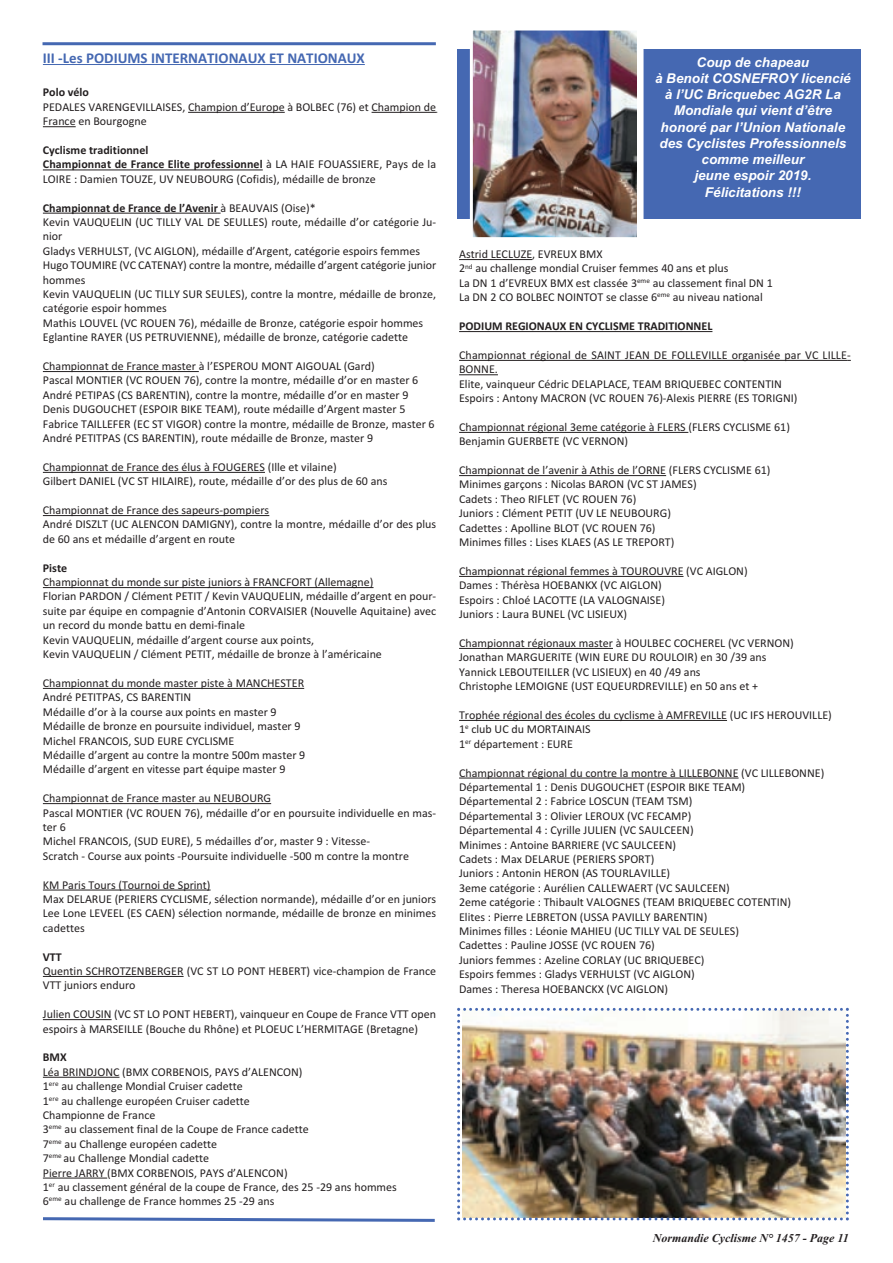
<style>
.page{position:relative;width:893px;height:1263px;background:#fff}
.page>*{position:absolute;margin:0;border:0;box-sizing:border-box;transform-origin:0 0}
.t1{font:700 15px "Calibri";color:#4568b2}
.t2{font:italic 700 13.5px/16.2px "Arial";color:#fff;text-align:center}
.t3{font:12px/14.4px "Calibri";color:#231f20}
.t4{font:700 12px "Calibri";color:#231f20}
.t5{font:italic 700 12px "Times New Roman";color:#231f20}
.s1{font-weight:700}
</style>
<div class="page">
<div style="left:457px;top:49px;width:404px;height:169px;background:#4568b2"></div>
<img style="left:474px;top:32px;width:163px;height:204px">
<div style="left:470px;top:28px;width:173px;height:212px;border:3px solid #fff"></div>
<hr style="left:43px;top:64px;width:322px;height:1px;background:#4568b2">
<hr style="left:188px;top:112px;width:97px;height:1px;background:#231f20">
<hr style="left:372px;top:112px;width:64px;height:1px;background:#231f20">
<hr style="left:43px;top:126px;width:33px;height:1px;background:#231f20">
<hr style="left:43px;top:170px;width:220px;height:1px;background:#231f20">
<hr style="left:43px;top:213px;width:175px;height:1px;background:#231f20">
<hr style="left:43px;top:371px;width:156px;height:1px;background:#231f20">
<hr style="left:43px;top:472px;width:222px;height:1px;background:#231f20">
<hr style="left:43px;top:515px;width:226px;height:1px;background:#231f20">
<hr style="left:43px;top:587px;width:331px;height:1px;background:#231f20">
<hr style="left:43px;top:688px;width:261px;height:1px;background:#231f20">
<hr style="left:43px;top:803px;width:228px;height:1px;background:#231f20">
<hr style="left:43px;top:890px;width:168px;height:1px;background:#231f20">
<hr style="left:43px;top:976px;width:141px;height:1px;background:#231f20">
<hr style="left:43px;top:1019px;width:69px;height:1px;background:#231f20">
<hr style="left:43px;top:1077px;width:76px;height:1px;background:#231f20">
<hr style="left:43px;top:1178px;width:64px;height:1px;background:#231f20">
<svg style="left:43px;top:1217px;width:392px;height:5px"></svg>
<hr style="left:459px;top:259px;width:73px;height:1px;background:#231f20">
<hr style="left:459px;top:331px;width:253px;height:1px;background:#231f20">
<hr style="left:459px;top:360px;width:388px;height:1px;background:#231f20">
<hr style="left:459px;top:374px;width:39px;height:1px;background:#231f20">
<hr style="left:459px;top:432px;width:229px;height:1px;background:#231f20">
<hr style="left:459px;top:475px;width:207px;height:1px;background:#231f20">
<hr style="left:459px;top:576px;width:224px;height:1px;background:#231f20">
<hr style="left:459px;top:648px;width:154px;height:1px;background:#231f20">
<hr style="left:459px;top:720px;width:268px;height:1px;background:#231f20">
<hr style="left:459px;top:778px;width:280px;height:1px;background:#231f20">
<img style="left:457px;top:1008px;width:392px;height:212px">
<hr style="left:43px;top:42px;width:393px;height:3px;background:#4568b2">
<p class="t1" style="left:43px;top:53px;width:323px">III -Les PODIUMS INTERNATIONAUX ET NATIONAUX</p>
<p class="t4" style="left:43px;top:88px;width:48px">Polo vélo</p>
<p class="t3" style="left:43px;top:101px;width:395px">PEDALES VARENGEVILLAISES, Champion d’Europe à BOLBEC (76) et Champion de<br>France en Bourgogne</p>
<p class="t3" style="left:43px;top:144px;width:395px"><span class="s1">Cyclisme traditionnel<br>Championnat de France Elite professionnel</span> à LA HAIE FOUASSIERE, Pays de la<br>LOIRE : Damien TOUZE, UV NEUBOURG (Cofidis), médaille de bronze</p>
<p class="t3" style="left:43px;top:201px;width:395px"><span class="s1">Championnat de France de l’Avenir</span> à BEAUVAIS (Oise)*<br>Kevin VAUQUELIN (UC TILLY VAL DE SEULLES) route, médaille d’or catégorie Ju&shy;nior<br>Gladys VERHULST, (VC AIGLON), médaille d’Argent, catégorie espoirs femmes Hugo TOUMIRE (VC CATENAY) contre la montre, médaille d’argent catégorie junior hommes<br>Kevin VAUQUELIN (UC TILLY SUR SEULES), contre la montre, médaille de bronze, catégorie espoir hommes<br>Mathis LOUVEL (VC ROUEN 76), médaille de Bronze, catégorie espoir hommes Eglantine RAYER (US PETRUVIENNE), médaille de bronze, catégorie cadette</p>
<p class="t3" style="left:43px;top:360px;width:393px">Championnat de France master à l’ESPEROU MONT AIGOUAL (Gard)<br>Pascal MONTIER (VC ROUEN 76), contre la montre, médaille d’or en master 6<br>André PETIPAS (CS BARENTIN), contre la montre, médaille d’or en master 9<br>Denis DUGOUCHET (ESPOIR BIKE TEAM), route médaille d’Argent master 5<br>Fabrice TAILLEFER (EC ST VIGOR) contre la montre, médaille de Bronze, master 6<br>André PETITPAS (CS BARENTIN), route médaille de Bronze, master 9</p>
<p class="t3" style="left:43px;top:461px;width:346px">Championnat de France des élus à FOUGERES (Ille et vilaine)<br>Gilbert DANIEL (VC ST HILAIRE), route, médaille d’or des plus de 60 ans</p>
<p class="t3" style="left:43px;top:504px;width:395px">Championnat de France des sapeurs-pompiers<br>André DISZLT (UC ALENCON DAMIGNY), contre la montre, médaille d’or des plus de 60 ans et médaille d’argent en route</p>
<p class="t4" style="left:43px;top:563px;width:26px">Piste</p>
<p class="t3" style="left:43px;top:576px;width:395px">Championnat du monde sur piste juniors à FRANCFORT (Allemagne)<br>Florian PARDON / Clément PETIT / Kevin VAUQUELIN, médaille d’argent en pour&shy;suite par équipe en compagnie d’Antonin CORVAISIER (Nouvelle Aquitaine) avec un record du monde battu en demi-finale<br>Kevin VAUQUELIN, médaille d’argent course aux points,<br>Kevin VAUQUELIN / Clément PETIT, médaille de bronze à l’américaine</p>
<p class="t3" style="left:43px;top:677px;width:264px">Championnat du monde master piste à MANCHESTER André PETITPAS, CS BARENTIN<br>Médaille d’or à la course aux points en master 9<br>Médaille de bronze en poursuite individuel, master 9<br>Michel FRANCOIS, SUD EURE CYCLISME<br>Médaille d’argent au contre la montre 500m master 9<br>Médaille d’argent en vitesse part équipe master 9</p>
<p class="t3" style="left:43px;top:792px;width:395px">Championnat de France master au NEUBOURG<br>Pascal MONTIER (VC ROUEN 76), médaille d’or en poursuite individuelle en mas&shy;ter 6<br>Michel FRANCOIS, (SUD EURE), 5 médailles d’or, master 9 : Vitesse-<br>Scratch - Course aux points -Poursuite individuelle -500 m contre la montre</p>
<p class="t3" style="left:43px;top:878px;width:395px">KM Paris Tours (Tournoi de Sprint)<br>Max DELARUE (PERIERS CYCLISME, sélection normande), médaille d’or en juniors Lee Lone LEVEEL (ES CAEN) sélection normande, médaille de bronze en minimes cadettes</p>
<p class="t4" style="left:43px;top:952px;width:20px">VTT</p>
<p class="t3" style="left:43px;top:965px;width:395px">Quentin SCHROTZENBERGER (VC ST LO PONT HEBERT) vice-champion de France<br>VTT juniors enduro</p>
<p class="t3" style="left:43px;top:1008px;width:395px">Julien COUSIN (VC ST LO PONT HEBERT), vainqueur en Coupe de France VTT open espoirs à MARSEILLE (Bouche du Rhône) et PLOEUC L’HERMITAGE (Bretagne)</p>
<p class="t4" style="left:43px;top:1053px;width:25px">BMX</p>
<p class="t3" style="left:43px;top:1065px;width:355px">Léa BRINDJONC (BMX CORBENOIS, PAYS d’ALENCON)<br>1<sup>ere</sup> au challenge Mondial Cruiser cadette<br>1<sup>ere</sup> au challenge européen Cruiser cadette<br>Championne de France<br>3<sup>eme</sup> au classement final de la Coupe de France cadette<br>7<sup>eme</sup> au Challenge européen cadette<br>7<sup>eme</sup> au Challenge Mondial cadette<br>Pierre JARRY (BMX CORBENOIS, PAYS d’ALENCON)<br>1<sup>er</sup> au classement général de la coupe de France, des 25 -29 ans hommes 6<sup>eme</sup> au challenge de France hommes 25 -29 ans</p>
<p class="t2" style="left:655px;top:55px;width:197px">Coup de chapeau<br>à Benoit COSNEFROY licencié à l’UC Bricquebec AG2R La<br>Mondiale qui vient d’être honoré par l’Union Nationale des Cyclistes Professionnels comme meilleur<br>jeune espoir 2019.<br>Félicitations !!!</p>
<p class="t3" style="left:459px;top:248px;width:315px">Astrid LECLUZE, EVREUX BMX<br>2<sup>nd</sup> au challenge mondial Cruiser femmes 40 ans et plus<br>La DN 1 d’EVREUX BMX est classée 3<sup>eme</sup> au classement final DN 1<br>La DN 2 CO BOLBEC NOINTOT se classe 6<sup>eme</sup> au niveau national</p>
<p class="t4" style="left:459px;top:322px;width:255px">PODIUM REGIONAUX EN CYCLISME TRADITIONNEL</p>
<p class="t3" style="left:459px;top:349px;width:393px">Championnat régional de SAINT JEAN DE FOLLEVILLE organisée par VC LILLE-BONNE.<br>Elite, vainqueur Cédric DELAPLACE, TEAM BRIQUEBEC CONTENTIN<br>Espoirs : Antony MACRON (VC ROUEN 76)-Alexis PIERRE (ES TORIGNI)</p>
<p class="t3" style="left:459px;top:421px;width:332px">Championnat régional 3eme catégorie à FLERS (FLERS CYCLISME 61)<br>Benjamin GUERBETE (VC VERNON)</p>
<p class="t3" style="left:459px;top:464px;width:313px">Championnat de l’avenir à Athis de l’ORNE (FLERS CYCLISME 61)<br>Minimes garçons : Nicolas BARON (VC ST JAMES)<br>Cadets : Theo RIFLET (VC ROUEN 76)<br>Juniors : Clément PETIT (UV LE NEUBOURG)<br>Cadettes : Apolline BLOT (VC ROUEN 76)<br>Minimes filles : Lises KLAES (AS LE TREPORT)</p>
<p class="t3" style="left:459px;top:565px;width:290px">Championnat régional femmes à TOUROUVRE (VC AIGLON)<br>Dames : Thérèsa HOEBANKX (VC AIGLON)<br>Espoirs : Chloé LACOTTE (LA VALOGNAISE)<br>Juniors : Laura BUNEL (VC LISIEUX)</p>
<p class="t3" style="left:459px;top:637px;width:336px">Championnat régionaux master à HOULBEC COCHEREL (VC VERNON)<br>Jonathan MARGUERITE (WIN EURE DU ROULOIR) en 30 /39 ans Yannick LEBOUTEILLER (VC LISIEUX) en 40 /49 ans<br>Christophe LEMOIGNE (UST EQUEURDREVILLE) en 50 ans et +</p>
<p class="t3" style="left:459px;top:709px;width:374px">Trophée régional des écoles du cyclisme à AMFREVILLE (UC IFS HEROUVILLE)<br>1<sup>e</sup> club UC du MORTAINAIS<br>1<sup>er</sup> département : EURE</p>
<p class="t3" style="left:459px;top:766px;width:367px">Championnat régional du contre la montre à LILLEBONNE (VC LILLEBONNE)<br>Départemental 1 : Denis DUGOUCHET (ESPOIR BIKE TEAM)<br>Départemental 2 : Fabrice LOSCUN (TEAM TSM)<br>Départemental 3 : Olivier LEROUX (VC FECAMP)<br>Départemental 4 : Cyrille JULIEN (VC SAULCEEN)<br>Minimes : Antoine BARRIERE (VC SAULCEEN)<br>Cadets : Max DELARUE (PERIERS SPORT)<br>Juniors : Antonin HERON (AS TOURLAVILLE)<br>3eme catégorie : Aurélien CALLEWAERT (VC SAULCEEN)<br>2eme catégorie : Thibault VALOGNES (TEAM BRIQUEBEC COTENTIN)<br>Elites : Pierre LEBRETON (USSA PAVILLY BARENTIN)<br>Minimes filles : Léonie MAHIEU (UC TILLY VAL DE SEULES)<br>Cadettes : Pauline JOSSE (VC ROUEN 76)<br>Juniors femmes : Azeline CORLAY (UC BRIQUEBEC)<br>Espoirs femmes : Gladys VERHULST (VC AIGLON)<br>Dames : Theresa HOEBANCKX (VC AIGLON)</p>
<p class="t5" style="left:653px;top:1234px;width:198px">Normandie Cyclisme N° 1457 - Page 11</p>
</div>
